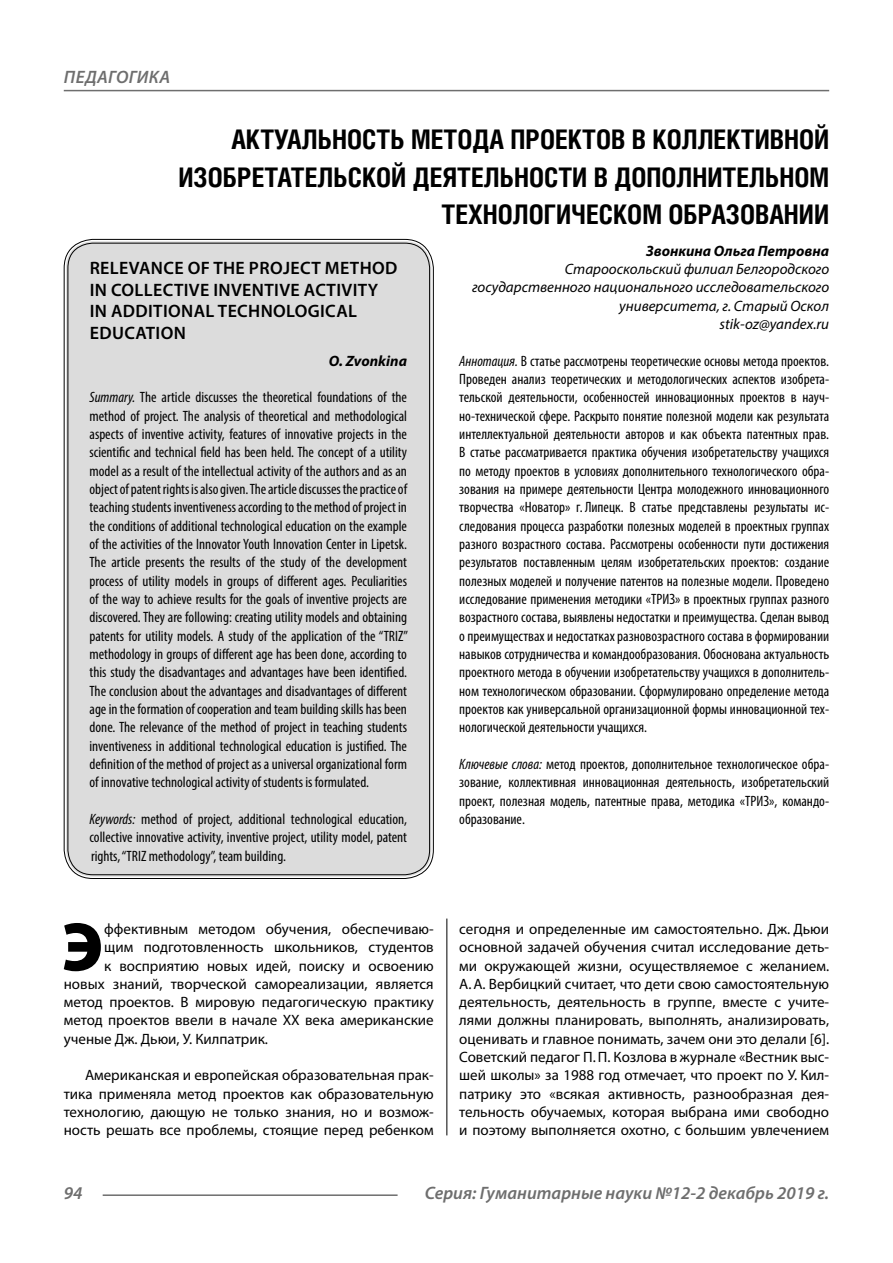
<style>
.page{position:relative;width:893px;height:1263px;background:#fff}
.page>*{position:absolute;margin:0;border:0;box-sizing:border-box;transform-origin:0 0}
.Bukvica{font:900 69.3px "Myriad Pro";color:#000}
.Header{font:700 27px/37.5px "Helios Cond C";color:#000;text-align:right}
.Header-eng{font:600 18px/21.6px "Myriad Pro";letter-spacing:.02em;color:#000}
.t1{font:italic 600 18px "Myriad Pro";color:#6e6e6e}
.Annotation-rus{font:condensed 15px/18.3px "Myriad Pro";color:#000;text-align:justify}
.Annotation-eng{font:condensed 15px/18.3px "Myriad Pro";color:#000;text-align:justify}
.Normal{font:15px/18.3px "Myriad Pro";color:#000;text-align:justify}
.Bukvica-2{font:15px "Myriad Pro";color:#000}
.Author-doc{font:italic 15px/18.3px "Myriad Pro";color:#000;text-align:right}
.Author{font:italic 700 15px "Myriad Pro";color:#000}
.Author-email{font:italic 15px "Myriad Pro";color:#000}
.Author-eng{font:italic 700 15px "Myriad Pro";color:#000}
.s1{font-style:italic}
</style>
<div class="page">
<hr style="left:446px;top:128px;width:1px;height:1007px;background:#000">
<div style="left:43px;top:0;width:786px;height:918px;background:#fff"></div>
<div style="left:66px;top:241px;width:365px;height:636px;background:#dcdcdc;border-radius:27px"></div>
<hr style="left:103px;top:1194px;width:295px;height:2px;background:#6e6e6e">
<hr style="left:64px;top:90px;width:765px;height:1px;background:#6e6e6e">
<p class="t1" style="left:64px;top:66px;width:24px">Педагогика</p>
<p class="Header" style="left:178px;top:120px;width:652px">АКТУАЛЬНОСТЬ МЕТОДА ПРОЕКТОВ В КОЛЛЕКТИВНОЙ<br>ИЗОБРЕТАТЕЛЬСКОЙ ДЕЯТЕЛЬНОСТИ В ДОПОЛНИТЕЛЬНОМ<br>ТЕХНОЛОГИЧЕСКОМ ОБРАЗОВАНИИ</p>
<p class="Author" style="left:646px;top:241px;width:185px">Звонкина Ольга Петровна</p>
<p class="Author-doc" style="left:472px;top:260px;width:359px">Старооскольский филиал Белгородского государственного национального исследовательского университета, г. Старый Оскол</p>
<p class="Author-email" style="left:720px;top:315px;width:111px">stik-oz@yandex.ru</p>
<p class="Annotation-rus" style="left:459px;top:351px;width:371px"><span class="s1">Аннотация.</span> В статье рассмотрены теоретические основы метода проектов.<br>Проведен анализ теоретических и методологических аспектов изобрета&shy;тельской деятельности, особенностей инновационных проектов в науч&shy;но-технической сфере. Раскрыто понятие полезной модели как результата интеллектуальной деятельности авторов и как объекта патентных прав.<br>В статье рассматривается практика обучения изобретательству учащихся по методу проектов в условиях дополнительного технологического обра&shy;зования на примере деятельности Центра молодежного инновационного творчества «Новатор» г. Липецк. В статье представлены результаты ис&shy;следования процесса разработки полезных моделей в проектных группах разного возрастного состава. Рассмотрены особенности пути достижения результатов поставленным целям изобретательских проектов: создание полезных моделей и получение патентов на полезные модели. Проведено исследование применения методики «ТРИЗ» в проектных группах разного возрастного состава, выявлены недостатки и преимущества. Сделан вывод о преимуществах и недостатках разновозрастного состава в формировании навыков сотрудничества и командообразования. Обоснована актуальность проектного метода в обучении изобретательству учащихся в дополнитель&shy;ном технологическом образовании. Сформулировано определение метода проектов как универсальной организационной формы инновационной тех&shy;нологической деятельности учащихся.</p>
<p class="Annotation-rus" style="left:459px;top:755px;width:371px"><span class="s1">Ключевые слова:</span> метод проектов, дополнительное технологическое обра&shy;зование, коллективная инновационная деятельность, изобретательский проект, полезная модель, патентные права, методика «ТРИЗ», командо&shy;образование.</p>
<p class="Header-eng" style="left:90px;top:257px;width:309px">RELEVANCE OF THE PROJECT METHOD<br>IN COLLECTIVE INVENTIVE ACTIVITY<br>IN ADDITIONAL TECHNOLOGICAL<br>EDUCATION</p>
<p class="Author-eng" style="left:329px;top:351px;width:80px">O. Zvonkina</p>
<p class="Annotation-eng" style="left:90px;top:388px;width:320px"><span class="s1">Summary.</span> The article discusses the theoretical foundations of the method of project. The analysis of theoretical and methodological aspects of inventive activity, features of innovative projects in the scientific and technical field has been held. The concept of a utility model as a result of the intellectual activity of the authors and as an object of patent rights is also given. The article discusses the practice of teaching students inventiveness according to the method of project in the conditions of additional technological education on the example of the activities of the Innovator Youth Innovation Center in Lipetsk.<br>The article presents the results of the study of the development process of utility models in groups of different ages. Peculiarities of the way to achieve results for the goals of inventive projects are discovered. They are following: creating utility models and obtaining patents for utility models. A study of the application of the “TRIZ” methodology in groups of different age has been done, according to this study the disadvantages and advantages have been identified.<br>The conclusion about the advantages and disadvantages of different age in the formation of cooperation and team building skills has been done. The relevance of the method of project in teaching students inventiveness in additional technological education is justified. The definition of the method of project as a universal organizational form of innovative technological activity of students is formulated.</p>
<p class="Annotation-eng" style="left:90px;top:810px;width:319px"><span class="s1">Keywords:</span> method of project, additional technological education, collective innovative activity, inventive project, utility model, patent rights, “TRIZ methodology”, team building.</p>
<p class="Bukvica" style="left:62px;top:901px;width:43px">Э</p>
<p class="Bukvica-2" style="left:104px;top:919px;width:331px">ффективным методом обучения, обеспечиваю-</p>
<p class="Bukvica-2" style="left:104px;top:938px;width:331px">щим подготовленность школьников, студентов</p>
<p class="Bukvica-2" style="left:104px;top:956px;width:331px">к восприятию новых идей, поиску и освоению</p>
<p class="Bukvica-2" style="left:64px;top:974px;width:371px">новых знаний, творческой самореализации, является</p>
<p class="Bukvica-2" style="left:64px;top:993px;width:371px">метод проектов. В мировую педагогическую практику</p>
<p class="Bukvica-2" style="left:64px;top:1011px;width:371px">метод проектов ввели в начале XX века американские</p>
<p class="Bukvica-2" style="left:64px;top:1029px;width:204px">ученые Дж. Дьюи, У. Килпатрик.</p>
<p class="Normal" style="left:64px;top:1066px;width:371px;text-indent:21px">Американская и европейская образовательная прак&shy;тика применяла метод проектов как образовательную технологию, дающую не только знания, но и возмож&shy;ность решать все проблемы, стоящие перед ребенком</p>
<p class="Normal" style="left:459px;top:919px;width:371px">сегодня и определенные им самостоятельно. Дж. Дьюи основной задачей обучения считал исследование деть&shy;ми окружающей жизни, осуществляемое с желанием.<br>А. А. Вербицкий считает, что дети свою самостоятельную деятельность, деятельность в группе, вместе с учите&shy;лями должны планировать, выполнять, анализировать, оценивать и главное понимать, зачем они это делали [6].<br>Советский педагог П. П. Козлова в журнале «Вестник выс&shy;шей школы» за 1988 год отмечает, что проект по У. Кил&shy;патрику это «всякая активность, разнообразная дея&shy;тельность обучаемых, которая выбрана ими свободно и поэтому выполняется охотно, с большим увлечением</p>
<p class="t1" style="left:64px;top:1182px;width:20px">94</p>
<p class="t1" style="left:425px;top:1182px;width:406px">Серия: Гуманитарные науки №12-2 декабрь 2019 г.</p>
</div>
